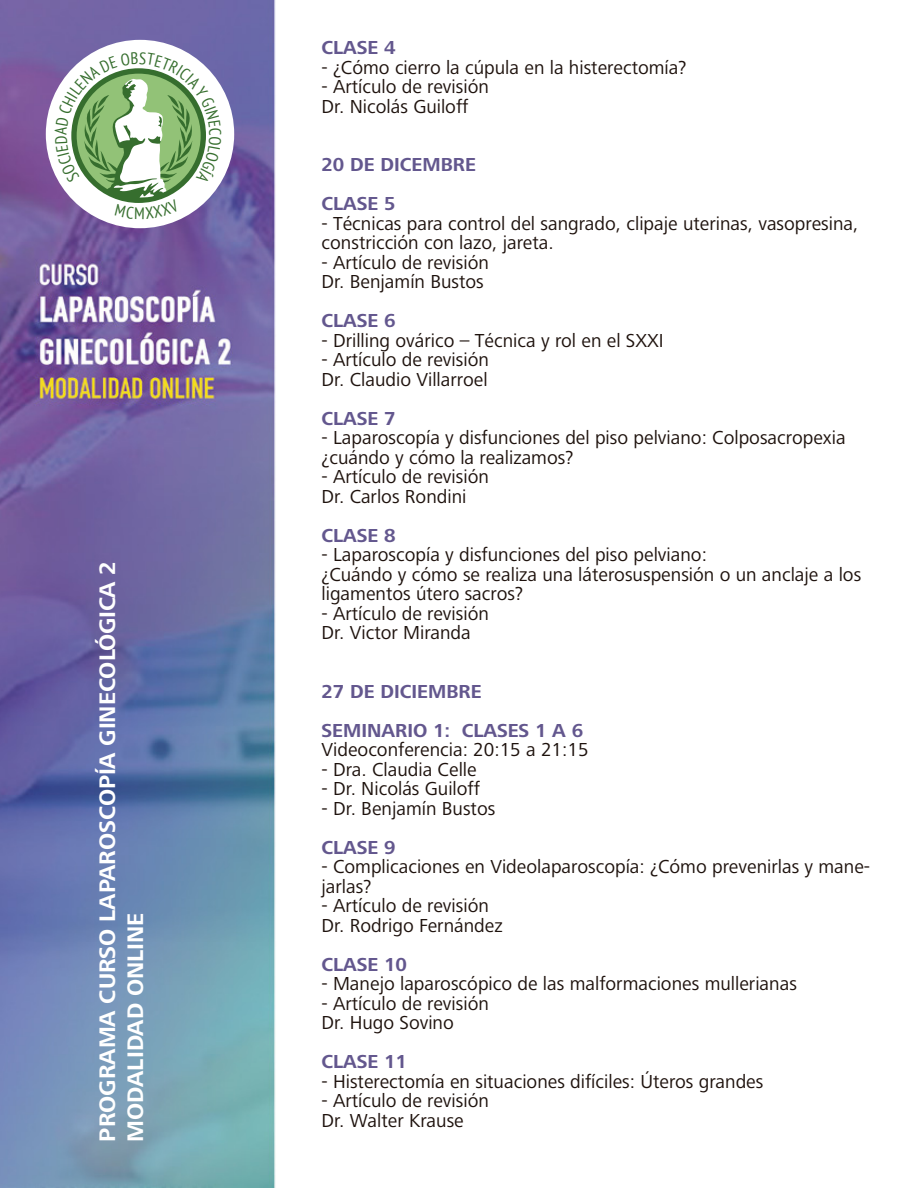
<style>
.page{position:relative;width:918px;height:1188px;background:#fff}
.page>*{position:absolute;margin:0;border:0;box-sizing:border-box;transform-origin:0 0}
.t1{font:700 23.25px/28px "Frutiger Next LT";color:#fff}
.t2{font:19.5px/19.5px "Frutiger Next LT";color:#1e120d}
.t3{font:700 19.5px/39px "Frutiger Next LT";color:#63578e}
</style>
<div class="page">
<img style="left:0;top:0;width:276px;height:1188px">
<div style="left:46px;top:40px;width:188px;height:188px;background:#fff;border-radius:50%"></div>
<svg style="left:55px;top:52px;width:166px;height:167px"></svg>
<p class="t1" style="left:93px;top:1142px;width:582px;rotate:-90deg">PROGRAMA CURSO LAPAROSCOPÍA GINECOLÓGICA 2<br>MODALIDAD ONLINE</p>
<p class="t3" style="left:322px;top:28px;width:76px">CLASE 4</p>
<p class="t2" style="left:322px;top:57px;width:366px">- ¿Cómo cierro la cúpula en la histerectomía?</p>
<p class="t2" style="left:322px;top:77px;width:169px">- Artículo de revisión<br>Dr. Nicolás Guiloff</p>
<p class="t3" style="left:322px;top:145px;width:156px">20 DE DICEMBRE<br>CLASE 5</p>
<p class="t2" style="left:322px;top:213px;width:539px">- Técnicas para control del sangrado, clipaje uterinas, vasopresina, constricción con lazo, jareta.</p>
<p class="t2" style="left:322px;top:252px;width:169px">- Artículo de revisión<br>Dr. Benjamín Bustos</p>
<p class="t3" style="left:322px;top:301px;width:76px">CLASE 6</p>
<p class="t2" style="left:322px;top:330px;width:344px">- Drilling ovárico – Técnica y rol en el SXXI</p>
<p class="t2" style="left:322px;top:350px;width:169px">- Artículo de revisión<br>Dr. Claudio Villarroel</p>
<p class="t3" style="left:322px;top:399px;width:76px">CLASE 7</p>
<p class="t2" style="left:322px;top:428px;width:526px">- Laparoscopía y disfunciones del piso pelviano: Colposacropexia ¿cuándo y cómo la realizamos?</p>
<p class="t2" style="left:322px;top:467px;width:169px">- Artículo de revisión<br>Dr. Carlos Rondini</p>
<p class="t3" style="left:322px;top:516px;width:76px">CLASE 8</p>
<p class="t2" style="left:322px;top:545px;width:541px">- Laparoscopía y disfunciones del piso pelviano:<br>¿Cuándo y cómo se realiza una láterosuspensión o un anclaje a los ligamentos útero sacros?</p>
<p class="t2" style="left:322px;top:603px;width:169px">- Artículo de revisión<br>Dr. Victor Miranda</p>
<p class="t3" style="left:322px;top:672px;width:263px">27 DE DICIEMBRE<br>SEMINARIO 1: CLASES 1 A 6</p>
<p class="t2" style="left:322px;top:740px;width:269px">Videoconferencia: 20:15 a 21:15</p>
<p class="t2" style="left:322px;top:759px;width:157px">- Dra. Claudia Celle</p>
<p class="t2" style="left:322px;top:779px;width:160px">- Dr. Nicolás Guiloff</p>
<p class="t2" style="left:322px;top:798px;width:175px">- Dr. Benjamín Bustos</p>
<p class="t3" style="left:322px;top:828px;width:76px">CLASE 9</p>
<p class="t2" style="left:322px;top:857px;width:550px">- Complicaciones en Videolaparoscopía: ¿Cómo prevenirlas y mane&shy;jarlas?</p>
<p class="t2" style="left:322px;top:896px;width:183px">- Artículo de revisión<br>Dr. Rodrigo Fernández</p>
<p class="t3" style="left:322px;top:945px;width:87px">CLASE 10</p>
<p class="t2" style="left:322px;top:974px;width:477px">- Manejo laparoscópico de las malformaciones mullerianas</p>
<p class="t2" style="left:322px;top:993px;width:169px">- Artículo de revisión<br>Dr. Hugo Sovino</p>
<p class="t3" style="left:322px;top:1042px;width:87px">CLASE 11</p>
<p class="t2" style="left:322px;top:1071px;width:443px">- Histerectomía en situaciones difíciles: Úteros grandes</p>
<p class="t2" style="left:322px;top:1091px;width:169px">- Artículo de revisión<br>Dr. Walter Krause</p>
</div>
